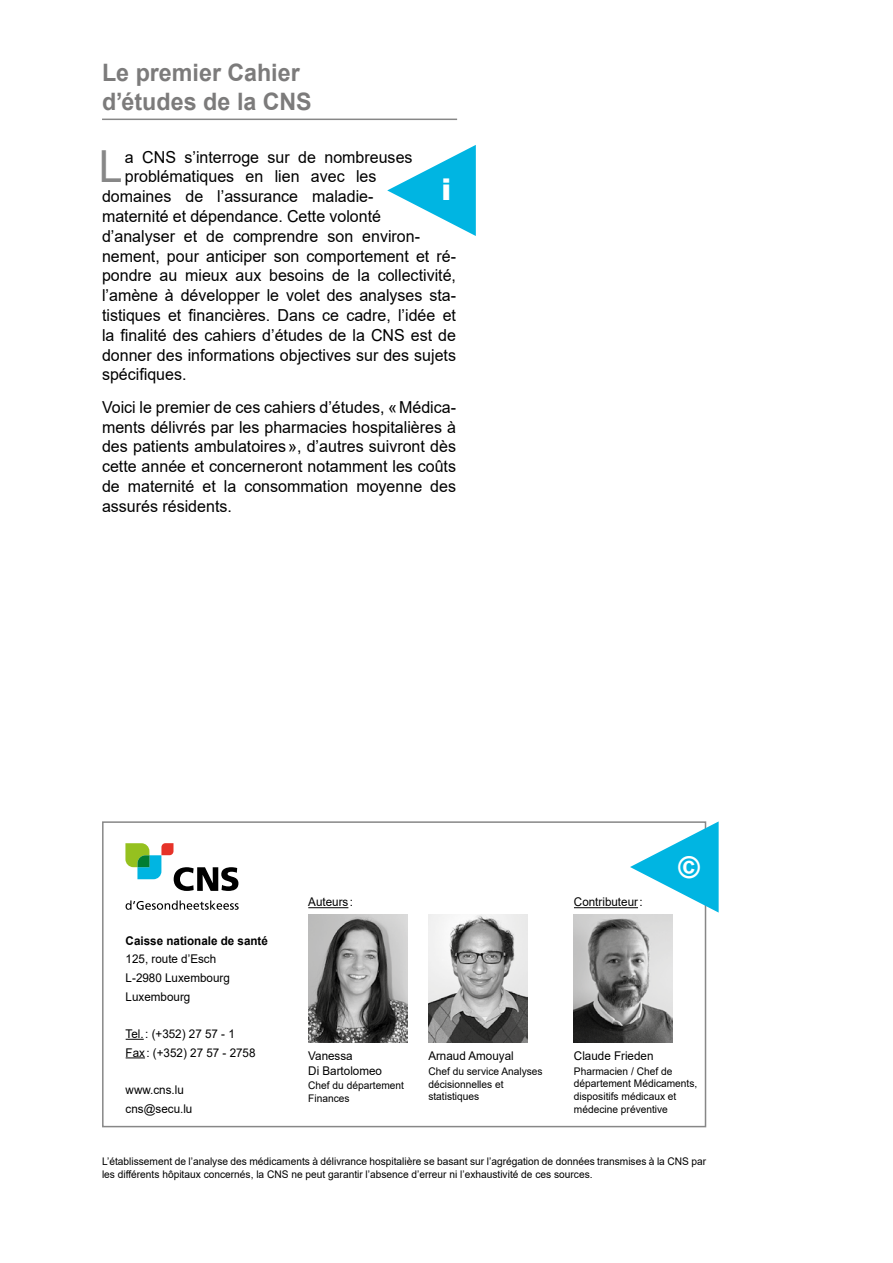
<style>
.page{position:relative;width:893px;height:1263px;background:#fff}
.page>*{position:absolute;margin:0;border:0;box-sizing:border-box;transform-origin:0 0}
.t1{font:44.1px "Arial";color:#878787}
.t2{font:900 30px "Arial";color:#fff}
.t3{font:700 24px/28.8px "Arial";color:#7c7b7b}
.t4{font:16.5px/19.8px "Arial";color:#000;text-align:justify}
.t5{font:12px/18.6px "Arial";color:#000}
.t6{font:700 12px "Arial";color:#000}
.t7{font:10.5px/12.6px "Arial";color:#000}
</style>
<div class="page">
<div style="left:102px;top:821px;width:604px;height:306px;border:2px solid #878787"></div>
<svg style="left:126px;top:900px;width:113px;height:10px"></svg>
<svg style="left:125px;top:843px;width:113px;height:48px"></svg>
<svg style="left:126px;top:1039px;width:18px;height:1px"></svg>
<svg style="left:126px;top:1057px;width:19px;height:1px"></svg>
<svg style="left:630px;top:821px;width:89px;height:91px"></svg>
<hr style="left:308px;top:907px;width:40px;height:1px;background:#000">
<hr style="left:574px;top:907px;width:64px;height:1px;background:#000">
<img style="left:428px;top:914px;width:99px;height:129px">
<img style="left:308px;top:914px;width:99px;height:129px">
<img style="left:574px;top:914px;width:99px;height:129px">
<hr style="left:892px;top:0;width:1px;height:213px;background:#878787">
<hr style="left:102px;top:119px;width:355px;height:1px;background:#878787">
<div style="left:782px;top:51px;width:111px;height:317px;background:#fff"></div>
<svg style="left:387px;top:145px;width:89px;height:91px"></svg>
<h3 class="t3" style="left:102px;top:59px;width:211px">Le premier Cahier d’études de la CNS</h3>
<h1 class="t1" style="left:99px;top:136px;width:25px">L</h1>
<p class="t4" style="left:125px;top:147px;width:289px">a CNS s’interroge sur de nombreuses</p>
<p class="t4" style="left:125px;top:166px;width:253px">problématiques en lien avec les</p>
<p class="t4" style="left:102px;top:186px;width:273px">domaines de l’assurance maladie-</p>
<p class="t4" style="left:102px;top:206px;width:280px">maternité et dépendance. Cette volonté</p>
<p class="t4" style="left:102px;top:226px;width:319px">d’analyser et de comprendre son environ-</p>
<p class="t4" style="left:102px;top:246px;width:355px">nement, pour anticiper son comportement et ré-</p>
<p class="t4" style="left:102px;top:265px;width:355px">pondre au mieux aux besoins de la collectivité,</p>
<p class="t4" style="left:102px;top:285px;width:355px">l’amène à développer le volet des analyses sta-</p>
<p class="t4" style="left:102px;top:305px;width:355px">tistiques et financières. Dans ce cadre, l’idée et</p>
<p class="t4" style="left:102px;top:325px;width:355px">la finalité des cahiers d’études de la CNS est de</p>
<p class="t4" style="left:102px;top:345px;width:355px">donner des informations objectives sur des sujets</p>
<p class="t4" style="left:102px;top:364px;width:86px">spécifiques.</p>
<p class="t4" style="left:102px;top:397px;width:355px">Voici le premier de ces cahiers d’études, «Médica&shy;ments délivrés par les pharmacies hospitalières à des patients ambulatoires», d’autres suivront dès cette année et concerneront notamment les coûts de maternité et la consommation moyenne des assurés résidents.</p>
<h2 class="t2" style="left:441px;top:167px;width:11px">i</h2>
<p class="t5" style="left:308px;top:893px;width:46px">Auteurs:</p>
<p class="t5" style="left:574px;top:893px;width:70px">Contributeur:</p>
<h2 class="t2" style="left:677px;top:845px;width:25px">©</h2>
<p class="t6" style="left:126px;top:932px;width:144px">Caisse nationale de santé</p>
<p class="t5" style="left:126px;top:950px;width:106px">125, route d’Esch<br>L-2980 Luxembourg<br>Luxembourg</p>
<p class="t5" style="left:126px;top:1024px;width:131px">Tel.: (+352) 27 57 - 1<br>Fax: (+352) 27 57 - 2758</p>
<p class="t5" style="left:126px;top:1080px;width:68px">www.cns.lu cns@secu.lu</p>
<p class="t5" style="left:308px;top:1048px;width:75px;line-height:14.4px">Vanessa<br>Di Bartolomeo</p>
<p class="t7" style="left:308px;top:1079px;width:97px">Chef du département<br>Finances</p>
<p class="t5" style="left:428px;top:1046px;width:87px">Arnaud Amouyal</p>
<p class="t7" style="left:428px;top:1065px;width:116px">Chef du service Analyses décisionnelles et statistiques</p>
<p class="t5" style="left:574px;top:1046px;width:81px">Claude Frieden</p>
<p class="t7" style="left:574px;top:1065px;width:125px">Pharmacien / Chef de département Médicaments, dispositifs médicaux et médecine préventive</p>
<p class="t7" style="left:102px;top:1155px;width:606px">L’établissement de l’analyse des médicaments à délivrance hospitalière se basant sur l’agrégation de données transmises à la CNS par les différents hôpitaux concernés, la CNS ne peut garantir l’absence d’erreur ni l’exhaustivité de ces sources.</p>
</div>
